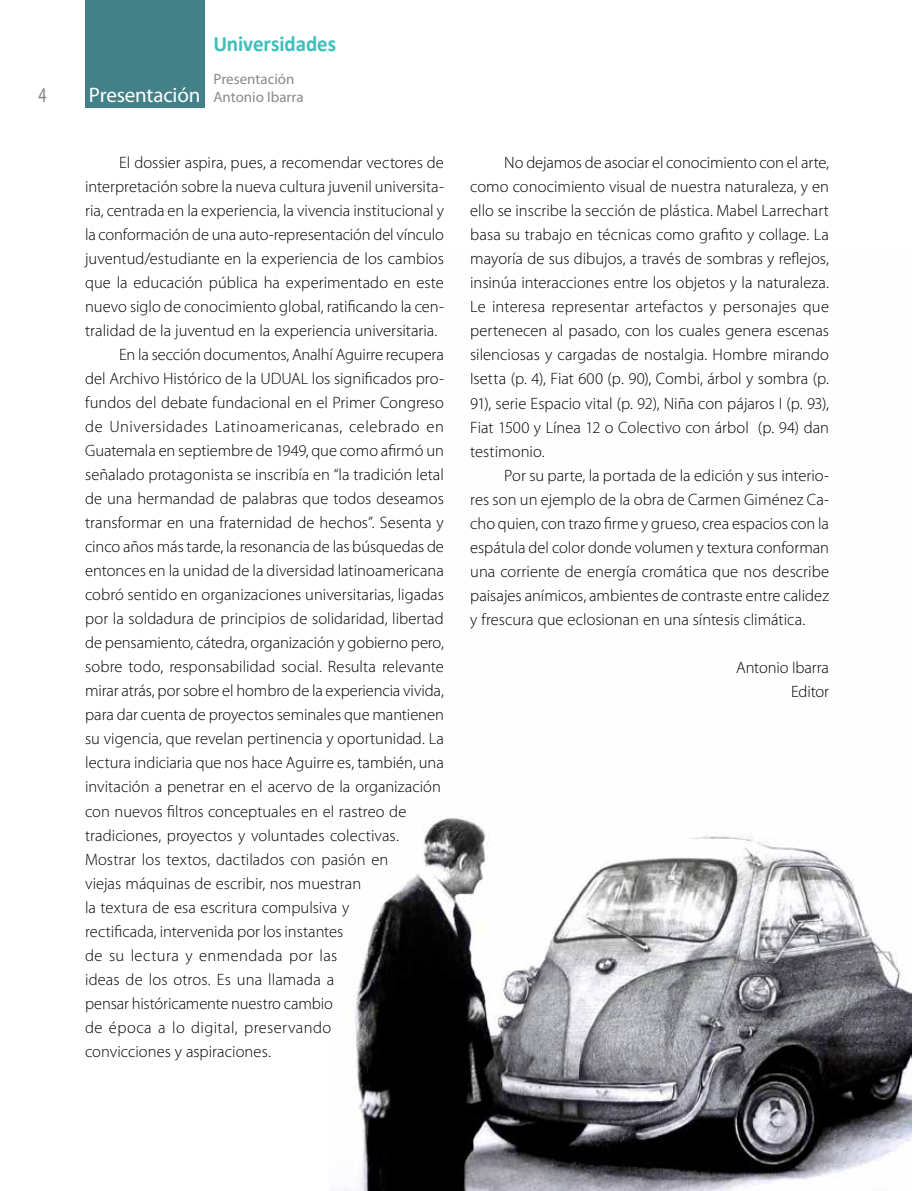
<style>
.page{position:relative;width:915px;height:1191px;background:#fff}
.page>*{position:absolute;margin:0;border:0;box-sizing:border-box;transform-origin:0 0}
.t1{font:700 22.05px "Calibri";letter-spacing:-.005em;color:#3fbfbb;scale:.95 1}
.t2{font:21px "Myriad Pro";letter-spacing:-.01em;color:#fff}
.t3{font:21px "Myriad Pro";color:#808285;scale:.75 1}
.t4{font:300 16.5px/24px "Myriad Pro";color:#000;text-align:justify}
.t5{font:300 16.5px "Myriad Pro";letter-spacing:.025em;color:#000}
.t6{font:300 16.5px "Myriad Pro";letter-spacing:.035em;color:#000}
.t7{font:15px/18px "Myriad Pro";color:#888a8d}
</style>
<div class="page">
<img style="left:344px;top:818px;width:567px;height:373px">
<div style="left:85px;top:0;width:119px;height:108px;background:#438188"></div>
<p class="t3" style="left:38px;top:82px;width:12px">4</p>
<p class="t2" style="left:89px;top:82px;width:113px">Presentación</p>
<h1 class="t1" style="left:213px;top:29px;width:131px">Universidades</h1>
<p class="t7" style="left:213px;top:70px;width:92px">Presentación<br>Antonio Ibarra</p>
<p class="t4" style="left:119px;top:150px;width:326px">El dossier aspira, pues, a recomendar vectores de</p>
<p class="t4" style="left:85px;top:174px;width:360px">interpretación sobre la nueva cultura juvenil universita-</p>
<p class="t4" style="left:85px;top:198px;width:360px">ria, centrada en la experiencia, la vivencia institucional y</p>
<p class="t4" style="left:85px;top:222px;width:360px">la conformación de una auto-representación del vínculo</p>
<p class="t4" style="left:85px;top:246px;width:360px">juventud/estudiante en la experiencia de los cambios</p>
<p class="t4" style="left:85px;top:270px;width:360px">que la educación pública ha experimentado en este</p>
<p class="t4" style="left:85px;top:294px;width:360px">nuevo siglo de conocimiento global, ratificando la cen-</p>
<p class="t4" style="left:85px;top:318px;width:354px">tralidad de la juventud en la experiencia universitaria.</p>
<p class="t4" style="left:119px;top:342px;width:326px">En la sección documentos, Analhí Aguirre recupera</p>
<p class="t4" style="left:85px;top:366px;width:360px">del Archivo Histórico de la UDUAL los significados pro-</p>
<p class="t4" style="left:85px;top:390px;width:360px">fundos del debate fundacional en el Primer Congreso</p>
<p class="t6" style="left:85px;top:417px;width:360px">de Universidades Latinoamericanas, celebrado en</p>
<p class="t4" style="left:85px;top:438px;width:360px">Guatemala en septiembre de 1949, que como afirmó un</p>
<p class="t4" style="left:85px;top:462px;width:360px">señalado protagonista se inscribía en “la tradición letal</p>
<p class="t4" style="left:85px;top:486px;width:360px">de una hermandad de palabras que todos deseamos</p>
<p class="t4" style="left:85px;top:510px;width:360px">transformar en una fraternidad de hechos”. Sesenta y</p>
<p class="t4" style="left:85px;top:534px;width:360px">cinco años más tarde, la resonancia de las búsquedas de</p>
<p class="t4" style="left:85px;top:558px;width:360px">entonces en la unidad de la diversidad latinoamericana</p>
<p class="t4" style="left:85px;top:582px;width:360px">cobró sentido en organizaciones universitarias, ligadas</p>
<p class="t4" style="left:85px;top:606px;width:360px">por la soldadura de principios de solidaridad, libertad</p>
<p class="t4" style="left:85px;top:630px;width:360px">de pensamiento, cátedra, organización y gobierno pero,</p>
<p class="t4" style="left:85px;top:655px;width:360px">sobre todo, responsabilidad social. Resulta relevante</p>
<p class="t4" style="left:85px;top:679px;width:360px">mirar atrás, por sobre el hombro de la experiencia vivida,</p>
<p class="t4" style="left:85px;top:703px;width:360px">para dar cuenta de proyectos seminales que mantienen</p>
<p class="t4" style="left:85px;top:727px;width:360px">su vigencia, que revelan pertinencia y oportunidad. La</p>
<p class="t4" style="left:85px;top:751px;width:360px">lectura indiciaria que nos hace Aguirre es, también, una</p>
<p class="t4" style="left:85px;top:775px;width:357px">invitación a penetrar en el acervo de la organización</p>
<p class="t4" style="left:85px;top:799px;width:322px">con nuevos filtros conceptuales en el rastreo de</p>
<p class="t4" style="left:85px;top:823px;width:315px">tradiciones, proyectos y voluntades colectivas.</p>
<p class="t4" style="left:85px;top:847px;width:305px">Mostrar los textos, dactilados con pasión en</p>
<p class="t4" style="left:85px;top:871px;width:277px">viejas máquinas de escribir, nos muestran</p>
<p class="t4" style="left:85px;top:895px;width:265px">la textura de esa escritura compulsiva y</p>
<p class="t4" style="left:85px;top:919px;width:260px">rectificada, intervenida por los instantes</p>
<p class="t5" style="left:85px;top:945px;width:253px">de su lectura y enmendada por las</p>
<p class="t4" style="left:85px;top:967px;width:251px">ideas de los otros. Es una llamada a</p>
<p class="t4" style="left:85px;top:991px;width:249px">pensar históricamente nuestro cambio</p>
<p class="t5" style="left:85px;top:1017px;width:247px">de época a lo digital, preservando</p>
<p class="t4" style="left:85px;top:1039px;width:187px">convicciones y aspiraciones.</p>
<p class="t4" style="left:470px;top:151px;width:360px;text-indent:34px">No dejamos de asociar el conocimiento con el arte, como conocimiento visual de nuestra naturaleza, y en ello se inscribe la sección de plástica. Mabel Larrechart basa su trabajo en técnicas como grafito y collage. La mayoría de sus dibujos, a través de sombras y reflejos, insinúa interacciones entre los objetos y la naturaleza.<br>Le interesa representar artefactos y personajes que pertenecen al pasado, con los cuales genera escenas silenciosas y cargadas de nostalgia. Hombre mirando Isetta (p. 4), Fiat 600 (p. 90), Combi, árbol y sombra (p.<br>91), serie Espacio vital (p. 92), Niña con pájaros I (p. 93), Fiat 1500 y Línea 12 o Colectivo con árbol (p. 94) dan testimonio.</p>
<p class="t4" style="left:470px;top:463px;width:360px;text-indent:34px">Por su parte, la portada de la edición y sus interio&shy;res son un ejemplo de la obra de Carmen Giménez Ca&shy;cho quien, con trazo firme y grueso, crea espacios con la espátula del color donde volumen y textura conforman una corriente de energía cromática que nos describe paisajes anímicos, ambientes de contraste entre calidez y frescura que eclosionan en una síntesis climática.</p>
<p class="t4" style="left:736px;top:655px;width:94px;text-align:right">Antonio Ibarra<br>Editor</p>
</div>
